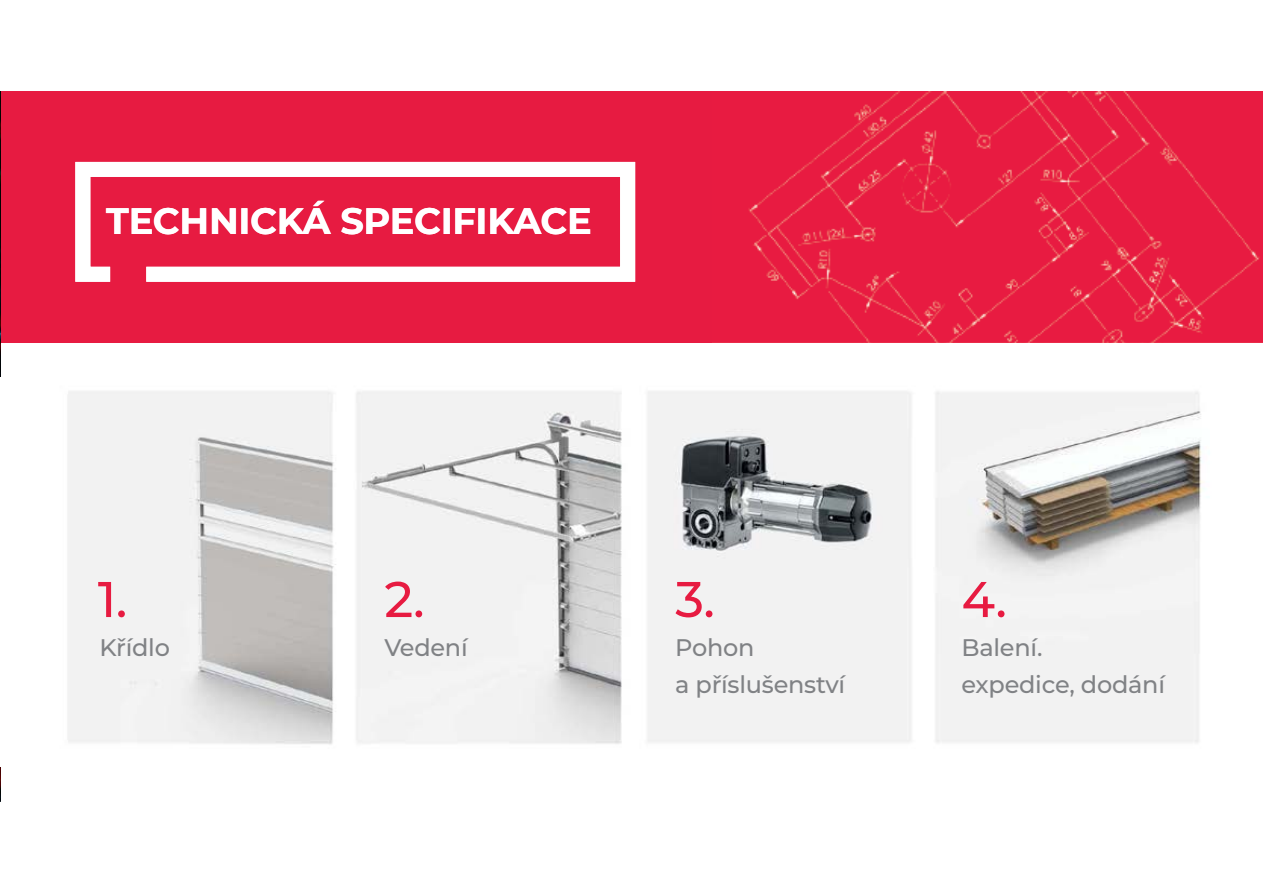
<style>
.page{position:relative;width:1263px;height:893px;background:#fff}
.page>*{position:absolute;margin:0;border:0;box-sizing:border-box;transform-origin:0 0}
.t1{font:500 50.1px "Montserrat";color:#e71b41}
.t2{font:700 36.9px "Montserrat";letter-spacing:-.01em;color:#fff}
.t3{font:500 24px "Montserrat";letter-spacing:-.01em;color:#808285}
</style>
<div class="page">
<div style="left:0;top:91px;width:1263px;height:252px;background:#e71b41"></div>
<img style="left:712px;top:91px;width:551px;height:252px">
<img style="left:0;top:91px;width:1px;height:710px">
<img style="left:0;top:377px;width:1203px;height:390px">
<svg style="left:75px;top:161px;width:561px;height:121px"></svg>
<p class="t2" style="left:106px;top:194px;width:487px">TECHNICKÁ SPECIFIKACE</p>
<p class="t1" style="left:98px;top:564px;width:31px">1.</p>
<p class="t3" style="left:99px;top:630px;width:72px">Křídlo</p>
<p class="t1" style="left:384px;top:564px;width:42px">2.</p>
<p class="t3" style="left:384px;top:630px;width:85px">Vedení</p>
<p class="t1" style="left:675px;top:564px;width:41px">3.</p>
<p class="t3" style="left:675px;top:630px;width:81px">Pohon</p>
<p class="t3" style="left:675px;top:668px;width:172px">a příslušenství</p>
<p class="t1" style="left:961px;top:564px;width:47px">4.</p>
<p class="t3" style="left:961px;top:630px;width:82px">Balení.</p>
<p class="t3" style="left:961px;top:668px;width:205px">expedice, dodání</p>
</div>
